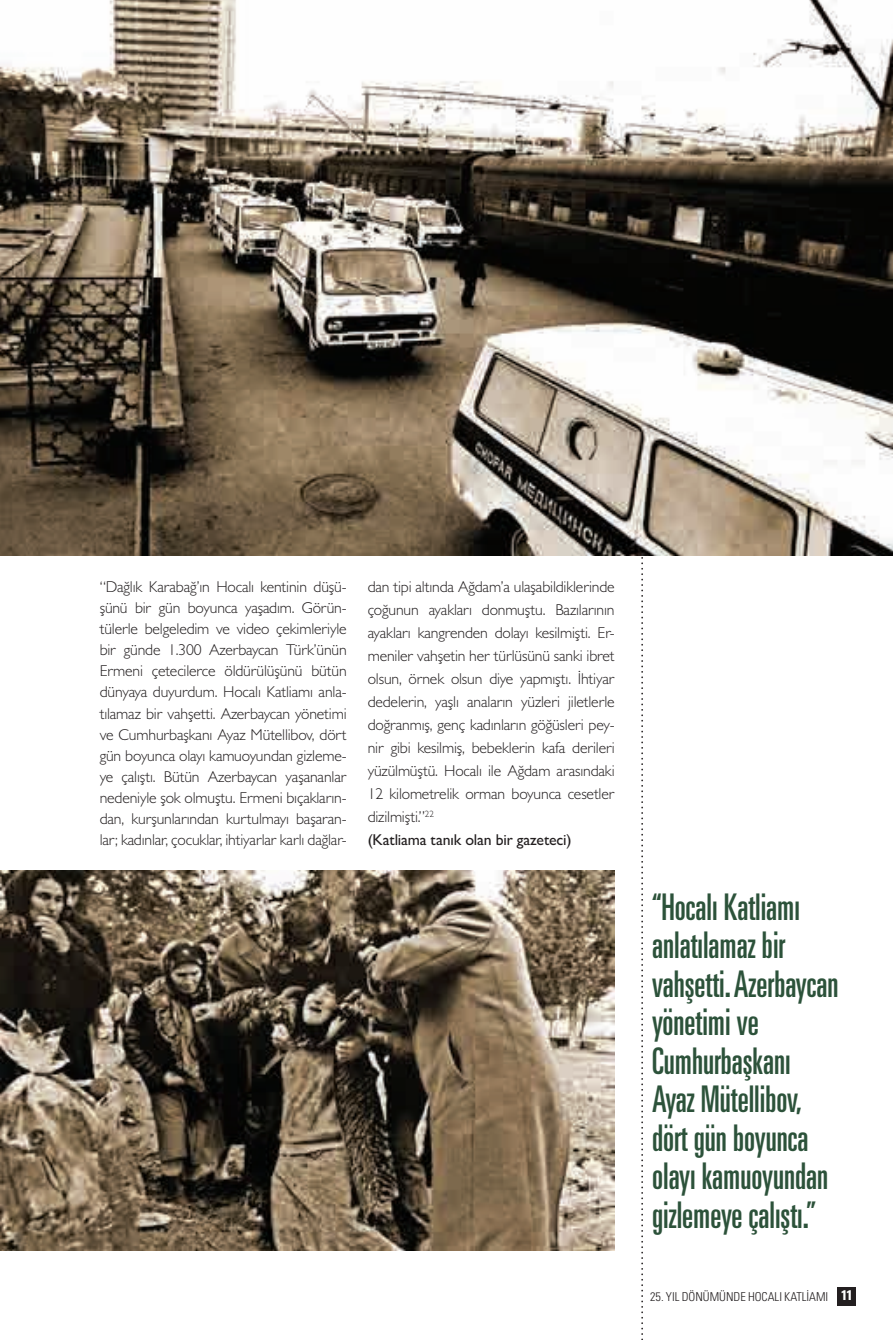
<style>
.page{position:relative;width:893px;height:1340px;background:#fff}
.page>*{position:absolute;margin:0;border:0;box-sizing:border-box;transform-origin:0 0}
.t1{font:ultra-condensed 36.75px/38.5px "Univers LT Std";color:#2c523a;scale:.9 1}
.t2{font:300 15.75px/21.2px "Gill Sans MT Pro";letter-spacing:-.01em;color:#231f20;text-align:justify}
.t3{font:300 condensed 12.25px "Univers LT Std";color:#231f20}
.s1{font-weight:500}
.s2{font-family:"Stag Sans";font-weight:500;font-stretch:normal;font-size:14px;color:#fff}
</style>
<div class="page">
<div style="left:838px;top:1286px;width:18px;height:19px;background:#231f20"></div>
<svg style="left:641px;top:557px;width:2px;height:783px"></svg>
<img style="left:0;top:0;width:893px;height:556px">
<img style="left:0;top:870px;width:615px;height:380px">
<p class="t2" style="left:100px;top:575px;width:249px">“Dağlık Karabağ’ın Hocalı kentinin düşü&shy;şünü bir gün boyunca yaşadım. Görün&shy;tülerle belgeledim ve video çekimleriyle bir günde 1.300 Azerbaycan Türk’ünün Ermeni çetecilerce öldürülüşünü bütün dünyaya duyurdum. Hocalı Katliamı anla&shy;tılamaz bir vahşetti. Azerbaycan yönetimi ve Cumhurbaşkanı Ayaz Mütellibov, dört gün boyunca olayı kamuoyundan gizleme&shy;ye çalıştı. Bütün Azerbaycan yaşananlar nedeniyle şok olmuştu. Ermeni bıçakların&shy;dan, kurşunlarından kurtulmayı başaran&shy;lar; kadınlar, çocuklar, ihtiyarlar karlı dağlar-</p>
<p class="t2" style="left:368px;top:574px;width:249px;line-height:23.1px;text-align:left">dan tipi altında Ağdam’a ulaşabildiklerinde çoğunun ayakları donmuştu. Bazılarının ayakları kangrenden dolayı kesilmişti. Er&shy;meniler vahşetin her türlüsünü sanki ibret olsun, örnek olsun diye yapmıştı. İhtiyar dedelerin, yaşlı anaların yüzleri jiletlerle doğranmış, genç kadınların göğüsleri pey&shy;nir gibi kesilmiş, bebeklerin kafa derileri yüzülmüştü. Hocalı ile Ağdam arasındaki 12 kilometrelik orman boyunca cesetler dizilmişti.”<sup>22<br></sup><span class="s1">(Katliama tanık olan bir gazeteci)</span></p>
<h1 class="t1" style="left:652px;top:886px;width:209px">“Hocalı Katliamı anlatılamaz bir vahşetti. Azerbaycan yönetimi ve<br>Cumhurbaşkanı<br>Ayaz Mütellibov, dört gün boyunca olayı kamuoyundan gizlemeye çalıştı.”</h1>
<p class="t3" style="left:650px;top:1289px;width:204px">25. YIL DÖNÜMÜNDE HOCALI KATLİAMI <span class="s2">11</span></p>
</div>
